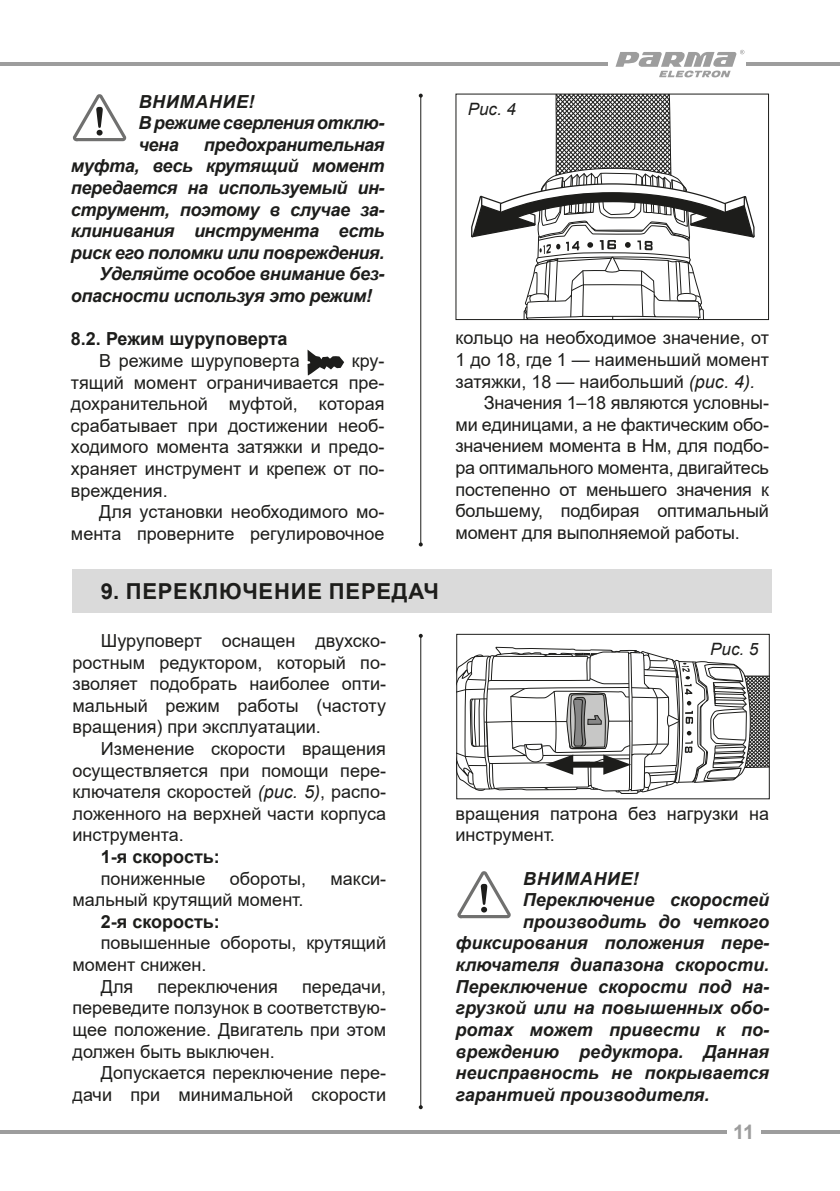
<style>
.page{position:relative;width:840px;height:1191px;background:#fff}
.page>*{position:absolute;margin:0;border:0;box-sizing:border-box;transform-origin:0 0}
.t1{font:700 22px "Arial";letter-spacing:.035em;color:#1d1d1b}
.t2{font:700 20px "Arial";color:#9d9d9d}
.t3{font:18px/21.6px "Arial";color:#1d1d1b;text-align:justify}
.t4{font:italic 700 18px/21.6px "Arial";letter-spacing:-.01em;color:#1d1d1b}
.t5{font:700 18px "Arial";color:#1d1d1b}
.t6{font:italic 700 18px "Arial";letter-spacing:.035em;color:#1d1d1b}
.t7{font:italic 17px "Arial";color:#1d1d1b}
.s1{font-style:italic}
</style>
<div class="page">
<hr style="left:0;top:1130px;width:726px;height:4px;background:#9d9d9d">
<hr style="left:0;top:62px;width:607px;height:4px;background:#9d9d9d">
<hr style="left:761px;top:1130px;width:78px;height:4px;background:#9d9d9d">
<hr style="left:746px;top:62px;width:93px;height:4px;background:#9d9d9d">
<svg style="left:615px;top:50px;width:129px;height:27px"></svg>
<svg style="left:73px;top:94px;width:53px;height:47px"></svg>
<svg style="left:307px;top:349px;width:37px;height:26px"></svg>
<div style="left:72px;top:569px;width:699px;height:43px;background:#dadada"></div>
<svg style="left:471px;top:96px;width:283px;height:222px"></svg>
<div style="left:455px;top:94px;width:313px;height:226px;border:1px solid #1d1d1b"></div>
<hr style="left:420px;top:96px;width:1px;height:448px;background:#1d1d1b">
<svg style="left:418px;top:94px;width:4px;height:4px"></svg>
<svg style="left:418px;top:542px;width:4px;height:4px"></svg>
<hr style="left:420px;top:636px;width:1px;height:471px;background:#1d1d1b">
<svg style="left:418px;top:634px;width:4px;height:4px"></svg>
<svg style="left:418px;top:1105px;width:4px;height:4px"></svg>
<svg style="left:495px;top:646px;width:117px;height:4px"></svg>
<svg style="left:456px;top:650px;width:312px;height:149px"></svg>
<svg style="left:457px;top:871px;width:53px;height:47px"></svg>
<p class="t4" style="left:138px;top:91px;width:247px">ВНИМАНИЕ!<br>В режиме сверления отклю&shy;чена</p>
<p class="t4" style="left:204px;top:134px;width:182px">предохранительная</p>
<p class="t4" style="left:71px;top:156px;width:315px">муфта, весь крутящий момент</p>
<p class="t4" style="left:71px;top:177px;width:315px">передается на используемый ин-</p>
<p class="t4" style="left:71px;top:199px;width:315px">струмент, поэтому в случае за-</p>
<p class="t4" style="left:71px;top:221px;width:315px">клинивания инструмента есть</p>
<p class="t4" style="left:71px;top:242px;width:315px">риск его поломки или повреждения.</p>
<p class="t4" style="left:99px;top:264px;width:286px">Уделяйте особое внимание без-</p>
<p class="t4" style="left:71px;top:285px;width:302px">опасности используя это режим!</p>
<p class="t5" style="left:71px;top:326px;width:218px">8.2. Режим шуруповерта</p>
<p class="t3" style="left:99px;top:350px;width:202px">В режиме шуруповерта</p>
<p class="t3" style="left:71px;top:350px;width:315px;text-indent:281px">кру&shy;тящий момент ограничивается пре&shy;дохранительной муфтой, которая срабатывает при достижении необ&shy;ходимого момента затяжки и предо&shy;храняет инструмент и крепеж от по&shy;вреждения.</p>
<p class="t3" style="left:71px;top:501px;width:315px;text-align:right">Для установки необходимого мо&shy;мента проверните регулировочное</p>
<p class="t1" style="left:101px;top:575px;width:339px">9. ПЕРЕКЛЮЧЕНИЕ ПЕРЕДАЧ</p>
<p class="t3" style="left:72px;top:629px;width:315px;text-indent:28px">Шуруповерт оснащен двухско&shy;ростным редуктором, который по&shy;зволяет подобрать наиболее опти&shy;мальный режим работы (частоту вращения) при эксплуатации.</p>
<p class="t3" style="left:72px;top:737px;width:315px;text-indent:28px">Изменение скорости вращения осуществляется при помощи пере&shy;ключателя скоростей <span class="s1">(рис. 5)</span>, распо&shy;ложенного на верхней части корпуса инструмента.</p>
<p class="t5" style="left:101px;top:844px;width:120px">1-я скорость:</p>
<p class="t3" style="left:101px;top:867px;width:106px">пониженные</p>
<p class="t3" style="left:230px;top:867px;width:78px">обороты,</p>
<p class="t3" style="left:330px;top:867px;width:57px">макси-</p>
<p class="t3" style="left:72px;top:889px;width:232px">мальный крутящий момент.</p>
<p class="t5" style="left:101px;top:908px;width:120px">2-я скорость:</p>
<p class="t3" style="left:101px;top:932px;width:286px">повышенные обороты, крутящий</p>
<p class="t3" style="left:72px;top:953px;width:135px">момент снижен.</p>
<p class="t3" style="left:101px;top:975px;width:34px">Для</p>
<p class="t3" style="left:157px;top:975px;width:122px">переключения</p>
<p class="t3" style="left:72px;top:975px;width:315px;text-indent:229px">передачи, переведите ползунок в соответствую&shy;щее положение. Двигатель при этом должен быть выключен.</p>
<p class="t3" style="left:72px;top:1061px;width:315px;text-align:right">Допускается переключение пере&shy;дачи при минимальной скорости</p>
<p class="t7" style="left:467px;top:98px;width:50px">Рис. 4</p>
<p class="t3" style="left:455px;top:327px;width:315px">кольцо на необходимое значение, от</p>
<p class="t3" style="left:455px;top:349px;width:315px">1 до 18, где 1 — наименьший момент</p>
<p class="t3" style="left:455px;top:370px;width:301px">затяжки, 18 — наибольший <span class="s1">(рис. 4).</span></p>
<p class="t3" style="left:483px;top:392px;width:286px">Значения 1–18 являются условны-</p>
<p class="t3" style="left:455px;top:413px;width:315px">ми единицами, а не фактическим обо-</p>
<p class="t3" style="left:455px;top:435px;width:315px">значением момента в Нм, для подбо-</p>
<p class="t3" style="left:455px;top:457px;width:315px">ра оптимального момента, двигайтесь</p>
<p class="t3" style="left:455px;top:478px;width:315px">постепенно от меньшего значения к</p>
<p class="t3" style="left:455px;top:500px;width:315px">большему, подбирая оптимальный</p>
<p class="t3" style="left:455px;top:521px;width:286px">момент для выполняемой работы.</p>
<p class="t7" style="left:709px;top:638px;width:50px">Рис. 5</p>
<p class="t3" style="left:455px;top:802px;width:315px">вращения патрона без нагрузки на инструмент.</p>
<p class="t6" style="left:523px;top:866px;width:117px">ВНИМАНИЕ!</p>
<p class="t4" style="left:522px;top:889px;width:247px">Переключение скоростей</p>
<p class="t4" style="left:522px;top:911px;width:247px">производить до четкого</p>
<p class="t4" style="left:455px;top:933px;width:315px">фиксирования положения пере-</p>
<p class="t4" style="left:455px;top:954px;width:315px">ключателя диапазона скорости.</p>
<p class="t4" style="left:455px;top:976px;width:315px">Переключение скорости под на-</p>
<p class="t4" style="left:455px;top:997px;width:315px">грузкой или на повышенных обо-</p>
<p class="t4" style="left:455px;top:1019px;width:315px">ротах может привести к по-</p>
<p class="t4" style="left:455px;top:1041px;width:315px">вреждению редуктора. Данная</p>
<p class="t4" style="left:455px;top:1062px;width:315px">неисправность не покрывается</p>
<p class="t4" style="left:455px;top:1084px;width:255px">гарантией производителя.</p>
<p class="t2" style="left:732px;top:1118px;width:23px">11</p>
</div>
